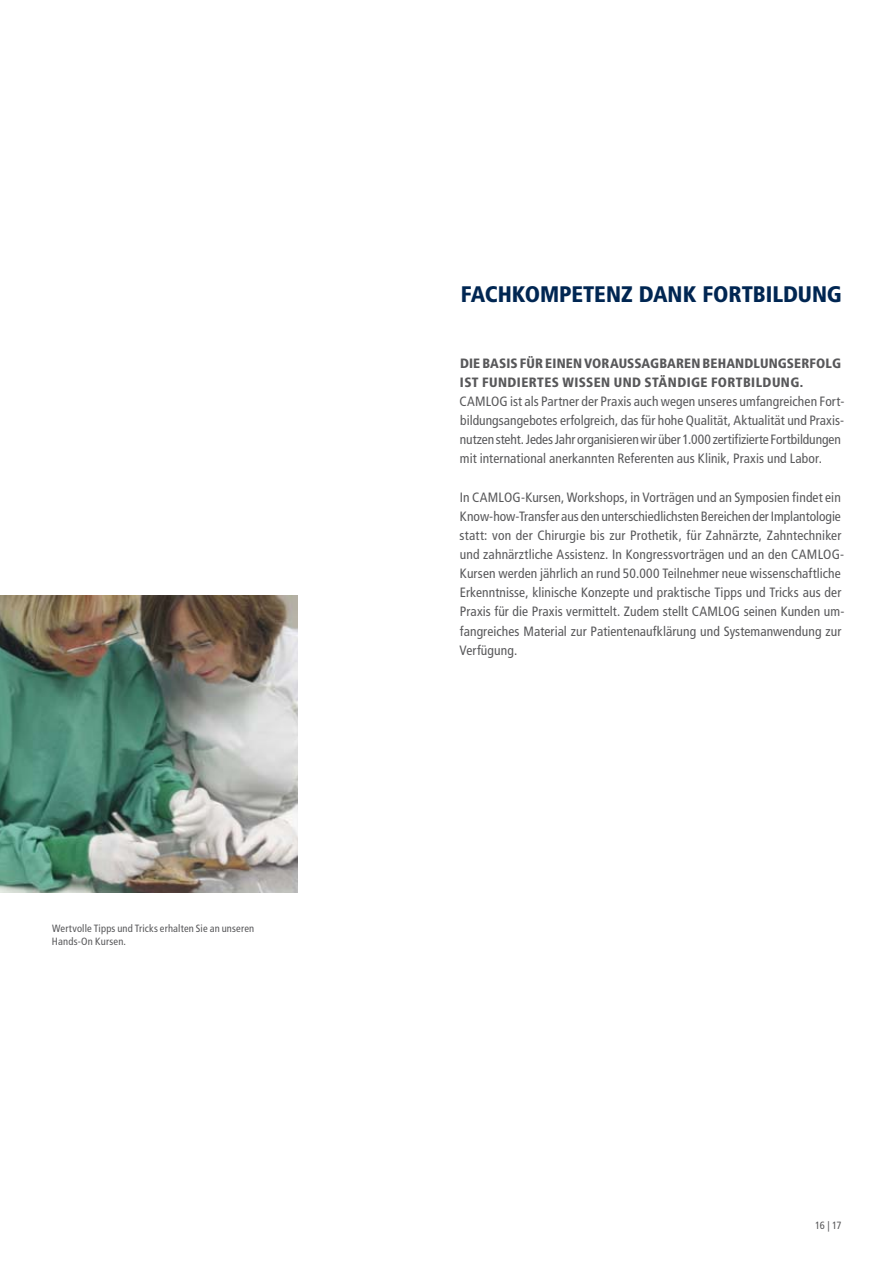
<style>
.page{position:relative;width:893px;height:1263px;background:#fff}
.page>*{position:absolute;margin:0;border:0;box-sizing:border-box;transform-origin:0 0}
.t1{font:900 condensed 22.5px "Frutiger LT Std";letter-spacing:-.005em;color:#002652}
.t2{font:condensed 13.5px/19px "Frutiger LT Std";letter-spacing:.005em;color:#58585a}
.t3{font:900 condensed 13.5px/19px "Frutiger LT Std";letter-spacing:.015em;color:#58585a}
.t4{font:condensed 10.5px/12.8px "Frutiger LT Std";letter-spacing:.02em;color:#58585a}
</style>
<div class="page">
<img style="left:1px;top:595px;width:297px;height:298px">
<img style="left:0;top:298px;width:1px;height:595px">
<p class="t4" style="left:52px;top:923px;width:204px">Wertvolle Tipps und Tricks erhalten Sie an unseren<br>Hands-On Kursen.</p>
<h1 class="t1" style="left:461px;top:281px;width:383px">FACHKOMPETENZ DANK FORTBILDUNG</h1>
<p class="t3" style="left:460px;top:354px;width:382px">DIE BASIS FÜR EINEN VORAUSSAGBAREN BEHANDLUNGSERFOLG<br>IST FUNDIERTES WISSEN UND STÄNDIGE FORTBILDUNG.</p>
<p class="t2" style="left:459px;top:393px;width:386px">CAMLOG ist als Partner der Praxis auch wegen unseres umfangreichen Fort&shy;bildungsangebotes erfolgreich, das für hohe Qualität, Aktualität und Praxis&shy;nutzen steht. Jedes Jahr organisieren wir über 1.000 zertifizierte Fortbildungen mit international anerkannten Referenten aus Klinik, Praxis und Labor.</p>
<p class="t2" style="left:459px;top:488px;width:386px">In CAMLOG-Kursen, Workshops, in Vorträgen und an Symposien findet ein Know-how-Transfer aus den unterschiedlichsten Bereichen der Implantologie statt: von der Chirurgie bis zur Prothetik, für Zahnärzte, Zahntechniker und zahnärztliche Assistenz. In Kongressvorträgen und an den CAMLOG-Kursen werden jährlich an rund 50.000 Teilnehmer neue wissenschaftliche Erkenntnisse, klinische Konzepte und praktische Tipps und Tricks aus der Praxis für die Praxis vermittelt. Zudem stellt CAMLOG seinen Kunden um&shy;fangreiches Material zur Patientenaufklärung und Systemanwendung zur Verfügung.</p>
<p class="t4" style="left:815px;top:1219px;width:28px">16 | 17</p>
</div>
